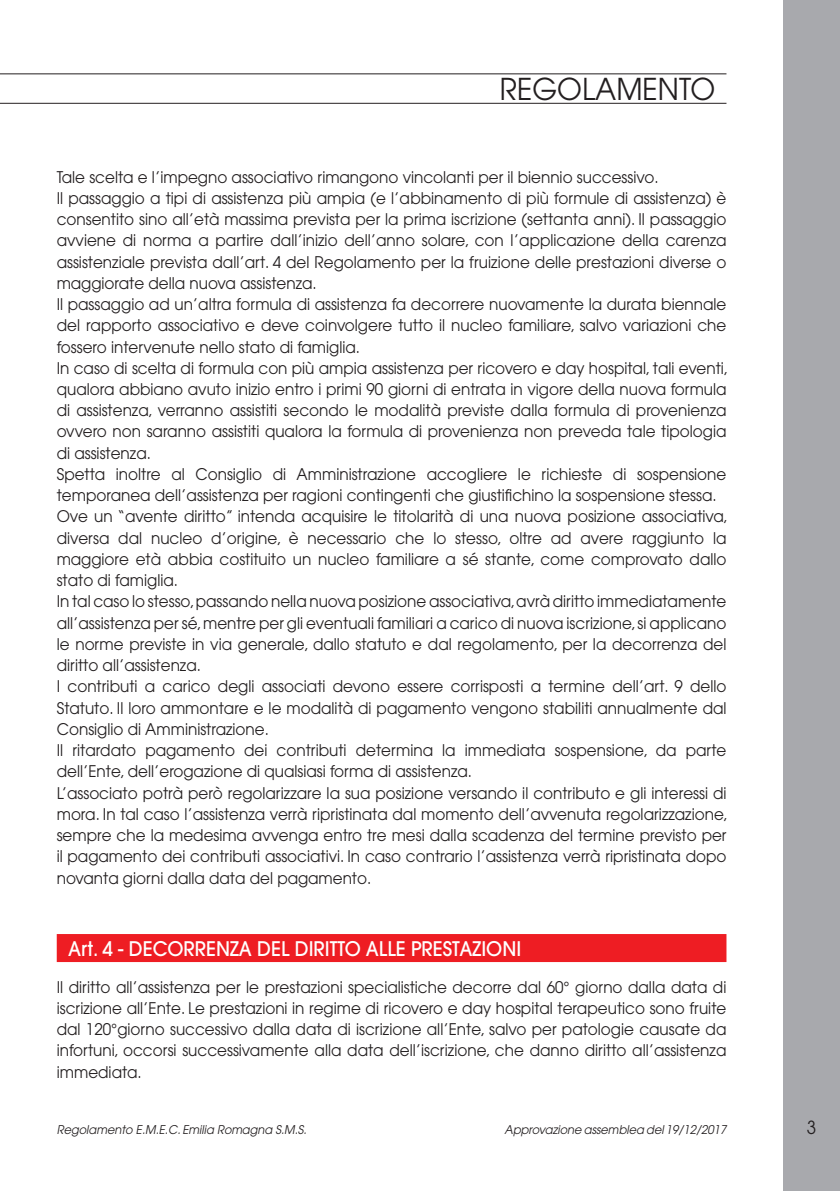
<style>
.page{position:relative;width:840px;height:1191px;background:#fff}
.page>*{position:absolute;margin:0;border:0;box-sizing:border-box;transform-origin:0 0}
.t1{font:30px "Avant Garde";color:#231f20;scale:.95 1}
.t2{font:500 20px "Avant Garde";color:#fff;scale:.95 1}
.t3{font:18px "Avant Garde";color:#231f20;scale:.95 1}
.t4{font:16px/21.2px "Avant Garde";color:#231f20;scale:.95 1}
.t5{font:italic 12px "Avant Garde";color:#231f20;scale:.95 1}
</style>
<div class="page">
<div style="left:782px;top:0;width:57px;height:1191px;background:#a8a9ad"></div>
<hr style="left:0;top:73px;width:726px;height:1px;background:#231f20">
<hr style="left:0;top:103px;width:726px;height:1px;background:#231f20">
<div style="left:57px;top:934px;width:669px;height:28px;background:#ee1d23"></div>
<h1 class="t1" style="left:499px;top:71px;width:228px">REGOLAMENTO</h1>
<p class="t4" style="left:57px;top:166px;width:708px">Tale scelta e l’impegno associativo rimangono vincolanti per il biennio successivo.<br>Il passaggio a tipi di assistenza più ampia (e l’abbinamento di più formule di assistenza) è consentito sino all’età massima prevista per la prima iscrizione (settanta anni). Il passaggio avviene di norma a partire dall’inizio dell’anno solare, con l’applicazione della carenza assistenziale prevista dall’art. 4 del Regolamento per la fruizione delle prestazioni diverse o maggiorate della nuova assistenza.<br>Il passaggio ad un’altra formula di assistenza fa decorrere nuovamente la durata biennale del rapporto associativo e deve coinvolgere tutto il nucleo familiare, salvo variazioni che fossero intervenute nello stato di famiglia.<br>In caso di scelta di formula con più ampia assistenza per ricovero e day hospital, tali eventi, qualora abbiano avuto inizio entro i primi 90 giorni di entrata in vigore della nuova formula di assistenza, verranno assistiti secondo le modalità previste dalla formula di provenienza ovvero non saranno assistiti qualora la formula di provenienza non preveda tale tipologia di assistenza.<br>Spetta inoltre al Consiglio di Amministrazione accogliere le richieste di sospensione temporanea dell’assistenza per ragioni contingenti che giustifichino la sospensione stessa.<br>Ove un “avente diritto” intenda acquisire le titolarità di una nuova posizione associativa, diversa dal nucleo d’origine, è necessario che lo stesso, oltre ad avere raggiunto la maggiore età abbia costituito un nucleo familiare a sé stante, come comprovato dallo stato di famiglia.<br>In tal caso lo stesso, passando nella nuova posizione associativa, avrà diritto immediatamente all’assistenza per sé, mentre per gli eventuali familiari a carico di nuova iscrizione, si applicano le norme previste in via generale, dallo statuto e dal regolamento, per la decorrenza del diritto all’assistenza.<br>I contributi a carico degli associati devono essere corrisposti a termine dell’art. 9 dello Statuto. Il loro ammontare e le modalità di pagamento vengono stabiliti annualmente dal Consiglio di Amministrazione.<br>Il ritardato pagamento dei contributi determina la immediata sospensione, da parte dell’Ente, dell’erogazione di qualsiasi forma di assistenza.<br>L’associato potrà però regolarizzare la sua posizione versando il contributo e gli interessi di mora. In tal caso l’assistenza verrà ripristinata dal momento dell’avvenuta regolarizzazione, sempre che la medesima avvenga entro tre mesi dalla scadenza del termine previsto per il pagamento dei contributi associativi. In caso contrario l’assistenza verrà ripristinata dopo novanta giorni dalla data del pagamento.</p>
<p class="t2" style="left:68px;top:936px;width:478px">Art. 4 - DECORRENZA DEL DIRITTO ALLE PRESTAZIONI</p>
<p class="t4" style="left:57px;top:976px;width:706px;text-align:justify">Il diritto all’assistenza per le prestazioni specialistiche decorre dal 60° giorno dalla data di iscrizione all’Ente. Le prestazioni in regime di ricovero e day hospital terapeutico sono fruite dal 120°giorno successivo dalla data di iscrizione all’Ente, salvo per patologie causate da infortuni, occorsi successivamente alla data dell’iscrizione, che danno diritto all’assistenza immediata.</p>
<p class="t5" style="left:57px;top:1122px;width:264px">Regolamento E.M.E.C. Emilia Romagna S.M.S.</p>
<p class="t5" style="left:504px;top:1122px;width:235px">Approvazione assemblea del 19/12/2017</p>
<p class="t3" style="left:806px;top:1117px;width:11px">3</p>
</div>
